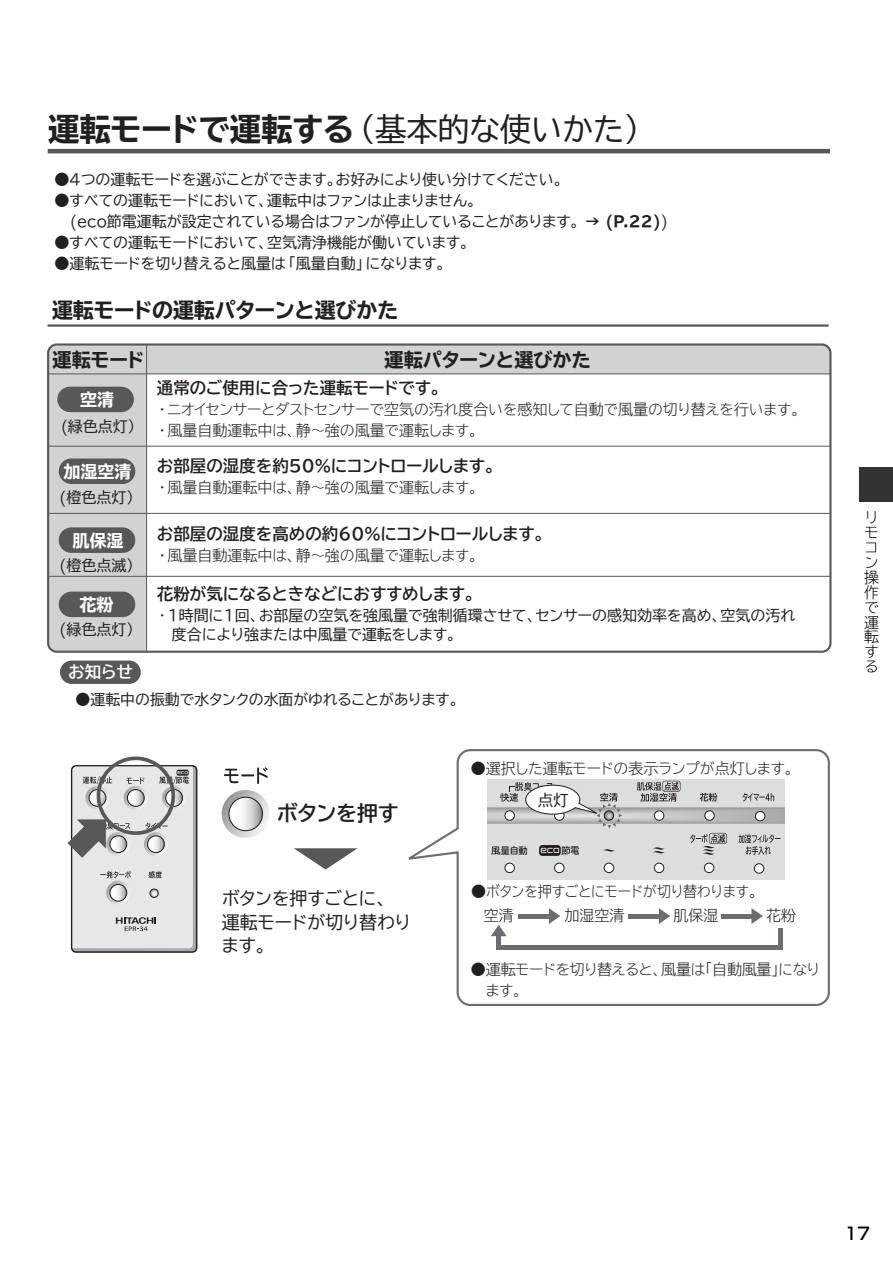
<style>
.page{position:relative;width:893px;height:1263px;background:#fff}
.page>*{position:absolute;margin:0;border:0;box-sizing:border-box;transform-origin:0 0}
.t1{font:31.5px "TBUD Go Std Ex Bold 90 pv RKSJ H";letter-spacing:-.025em;color:#231f20}
.t2{font:21px "TBUD Go Std Ex Bold 90 pv RKSJ H";letter-spacing:-.025em;color:#231f20}
.t3{font:21px "TBUD Go Std Bold 90 pv RKSJ H";letter-spacing:-.03em;color:#231f20}
.t4{font:19.2px "TBUD Go Std Ex Bold 90 pv RKSJ H";letter-spacing:-.02em;color:#231f20}
.t5{font:18px/23.4px "TBUD Go Std Regular 90 pv RKSJ H";letter-spacing:-.05em;color:#231f20}
.t6{font:16.95px "TBUD Go Std Ex Bold 90 pv RKSJ H";color:#fff}
.t7{font:500 16.95px "Shin Go Pro";color:#000}
.t8{font:16.5px "TBUD Go Std Bold 90 pv RKSJ H";letter-spacing:-.01em;color:#231f20}
.t9{font:16.5px "TBUD Go Std Bold 90 pv RKSJ H";color:#fff}
.t10{font:15.45px "TBUD Go Std Regular 90 pv RKSJ H";color:#231f20}
.t11{font:15px/21px "TBUD Go Std Regular 90 pv RKSJ H";letter-spacing:-.01em;color:#231f20}
.t12{font:15px/21.3px "TBUD Go Std Super Light 90 pv RKSJ H";letter-spacing:-.03em;color:#231f20}
.t13{font:15px "TBUD Go Std Super Light 90 pv RKSJ H";color:#231f20}
.t14{font:15px "TBUD Go Std Regular 90 pv RKSJ H";letter-spacing:-.03em;color:#231f20}
.t15{font:15px/21.3px "TBUD Go Std Super Light 90 pv RKSJ H";letter-spacing:-.065em;color:#231f20}
.t16{font:15px "TBUD Go Std Regular 90 pv RKSJ H";letter-spacing:-.04em;color:#231f20}
.t17{font:15px "TBUD Go Std Super Light 90 pv RKSJ H";letter-spacing:-.07em;color:#231f20}
.t18{font:14.85px "TBUD Go Std Regular 90 pv RKSJ H";letter-spacing:-.02em;color:#231f20}
.t19{font:300 14.85px/14.9px "TBUD Go Std Super";color:#000;text-align:justify}
.s1{font-family:"TBUD Go Std Regular 90 pv RKSJ H"}
.s2{font-family:"TBUD Go Std Ex Bold 90 pv RKSJ H"}
.s3{font-family:"TBUD Go Std Super Light 90 pv RKSJ H"}
.s4{font-size:15px}
</style>
<div class="page">
<div style="left:859px;top:468px;width:34px;height:34px;background:#323232"></div>
<svg style="left:408px;top:749px;width:422px;height:257px"></svg>
<hr style="left:48px;top:149px;width:782px;height:4px;background:#57585a">
<hr style="left:48px;top:324px;width:781px;height:3px;background:#57585a">
<svg style="left:50px;top:346px;width:781px;height:304px"></svg>
<hr style="left:48px;top:373px;width:783px;height:1px;background:#57585a">
<hr style="left:48px;top:446px;width:783px;height:1px;background:#57585a">
<hr style="left:48px;top:513px;width:783px;height:1px;background:#57585a">
<hr style="left:48px;top:576px;width:783px;height:1px;background:#57585a">
<hr style="left:146px;top:345px;width:1px;height:307px;background:#57585a">
<div style="left:47px;top:343px;width:784px;height:310px;border:2px solid #57585a;border-radius:9px"></div>
<div style="left:57px;top:387px;width:77px;height:25px;background:#57585a;border-radius:13px"></div>
<div style="left:59px;top:458px;width:76px;height:26px;background:#57585a;border-radius:13px"></div>
<div style="left:59px;top:592px;width:76px;height:25px;background:#57585a;border-radius:13px"></div>
<div style="left:59px;top:527px;width:76px;height:26px;background:#57585a;border-radius:13px"></div>
<div style="left:60px;top:660px;width:81px;height:24px;background:#57585a;border-radius:12px"></div>
<div style="left:71px;top:765px;width:126px;height:188px;border:2px solid #231f20;border-radius:4px"></div>
<svg style="left:294px;top:848px;width:64px;height:21px"></svg>
<svg style="left:67px;top:766px;width:126px;height:182px;background:#d3d3d5"></svg>
<div style="left:97px;top:756px;width:78px;height:79px;border:4px solid #57585a;border-radius:50%"></div>
<svg style="left:222px;top:790px;width:48px;height:48px"></svg>
<svg style="left:229px;top:797px;width:33px;height:34px"></svg>
<div style="left:228px;top:797px;width:35px;height:34px;border:1px solid #231f20;border-radius:50%"></div>
<svg style="left:224px;top:767px;width:44px;height:17px"></svg>
<hr style="left:497px;top:945px;width:286px;height:4px;background:#6c6d70">
<hr style="left:519px;top:914px;width:32px;height:4px;background:#6c6d70">
<svg style="left:549px;top:908px;width:11px;height:16px"></svg>
<hr style="left:497px;top:931px;width:4px;height:18px;background:#6c6d70">
<hr style="left:779px;top:928px;width:4px;height:21px;background:#6c6d70">
<svg style="left:491px;top:925px;width:16px;height:11px"></svg>
<hr style="left:628px;top:914px;width:33px;height:4px;background:#6c6d70">
<svg style="left:659px;top:908px;width:11px;height:16px"></svg>
<hr style="left:721px;top:914px;width:33px;height:4px;background:#6c6d70">
<svg style="left:751px;top:908px;width:12px;height:16px"></svg>
<svg style="left:488px;top:779px;width:296px;height:100px;background:#cbccce"></svg>
<h1 class="t1" style="left:48px;top:112px;width:609px">運転モードで運転する<span class="s1">（基本的な使いかた）</span></h1>
<p class="t14" style="left:54px;top:167px;width:516px">●4つの運転モードを選ぶことができます。お好みにより使い分けてください。</p>
<p class="t11" style="left:54px;top:189px;width:615px">●すべての運転モードにおいて、運転中はファンは止まりません。<br>　(eco節電運転が設定されている場合はファンが停止していることがあります。<span class="s2">→ (P.22)</span>)</p>
<p class="t11" style="left:54px;top:231px;width:422px">●すべての運転モードにおいて、空気清浄機能が働いています。</p>
<p class="t16" style="left:54px;top:251px;width:399px">●運転モードを切り替えると風量は「風量自動」になります。</p>
<h2 class="t2" style="left:52px;top:298px;width:348px">運転モードの運転パターンと選びかた</h2>
<p class="t4" style="left:53px;top:349px;width:94px">運転モード</p>
<p class="t4" style="left:385px;top:349px;width:208px">運転パターンと選びかた</p>
<p class="t8" style="left:157px;top:374px;width:292px">通常のご使用に合った運転モードです。</p>
<p class="t12" style="left:155px;top:398px;width:653px">・ニオイセンサーとダストセンサーで空気の汚れ度合いを感知して自動で風量の切り替えを行います。・風量自動運転中は、静～強の風量で運転します。</p>
<p class="t6" style="left:80px;top:390px;width:36px">空清</p>
<p class="t11" style="left:60px;top:416px;width:84px">(緑色点灯）</p>
<p class="t6" style="left:64px;top:462px;width:70px">加湿空清</p>
<p class="t11" style="left:59px;top:486px;width:84px">(橙色点灯）</p>
<p class="t6" style="left:72px;top:531px;width:53px">肌保湿</p>
<p class="t11" style="left:59px;top:555px;width:84px">(橙色点滅）</p>
<p class="t6" style="left:80px;top:595px;width:36px">花粉</p>
<p class="t11" style="left:59px;top:619px;width:84px">(緑色点灯）</p>
<p class="t9" style="left:68px;top:658px;width:66px">お知らせ</p>
<p class="t8" style="left:157px;top:452px;width:346px">お部屋の湿度を約50%にコントロールします。</p>
<p class="t13" style="left:155px;top:475px;width:331px">・風量自動運転中は、静～強の風量で運転します。</p>
<p class="t8" style="left:157px;top:520px;width:395px">お部屋の湿度を高めの約60%にコントロールします。</p>
<p class="t13" style="left:155px;top:543px;width:331px">・風量自動運転中は、静～強の風量で運転します。</p>
<p class="t8" style="left:157px;top:580px;width:326px">花粉が気になるときなどにおすすめします。</p>
<p class="t11" style="left:155px;top:604px;width:642px"><span class="s3">・</span>1時間に1回、お部屋の空気を強風量で強制循環させて、センサーの感知効率を高め、空気の汚れ</p>
<p class="t18" style="left:157px;top:622px;width:307px"><span class="s4">　度合により強または</span>中風量で運転をします。</p>
<p class="t18" style="left:76px;top:687px;width:390px">●運転中の振動で水タンクの水面がゆれることがあります。</p>
<h2 class="t3" style="left:277px;top:796px;width:124px">ボタンを押す</h2>
<p class="t12" style="left:471px;top:757px;width:330px">●選択した運転モードの表示ランプが点灯します。</p>
<p class="t10" style="left:538px;top:788px;width:32px">点灯</p>
<p class="t5" style="left:221px;top:886px;width:192px">ボタンを押すごとに、運転モードが切り替わります。</p>
<p class="t17" style="left:471px;top:878px;width:295px">●ボタンを押すごとにモードが切り替わります。</p>
<p class="t15" style="left:471px;top:958px;width:351px">●運転モードを切り替えると、風量は｢自動風量｣になり　ます。</p>
<p class="t12" style="left:484px;top:904px;width:31px">空清</p>
<p class="t12" style="left:564px;top:904px;width:61px">加湿空清</p>
<p class="t12" style="left:673px;top:904px;width:46px">肌保湿</p>
<p class="t12" style="left:766px;top:904px;width:31px">花粉</p>
<p class="t19" style="left:864px;top:510px;width:16px">リモコン操作で運転する</p>
<p class="t7" style="left:844px;top:1219px;width:27px">17</p>
</div>
